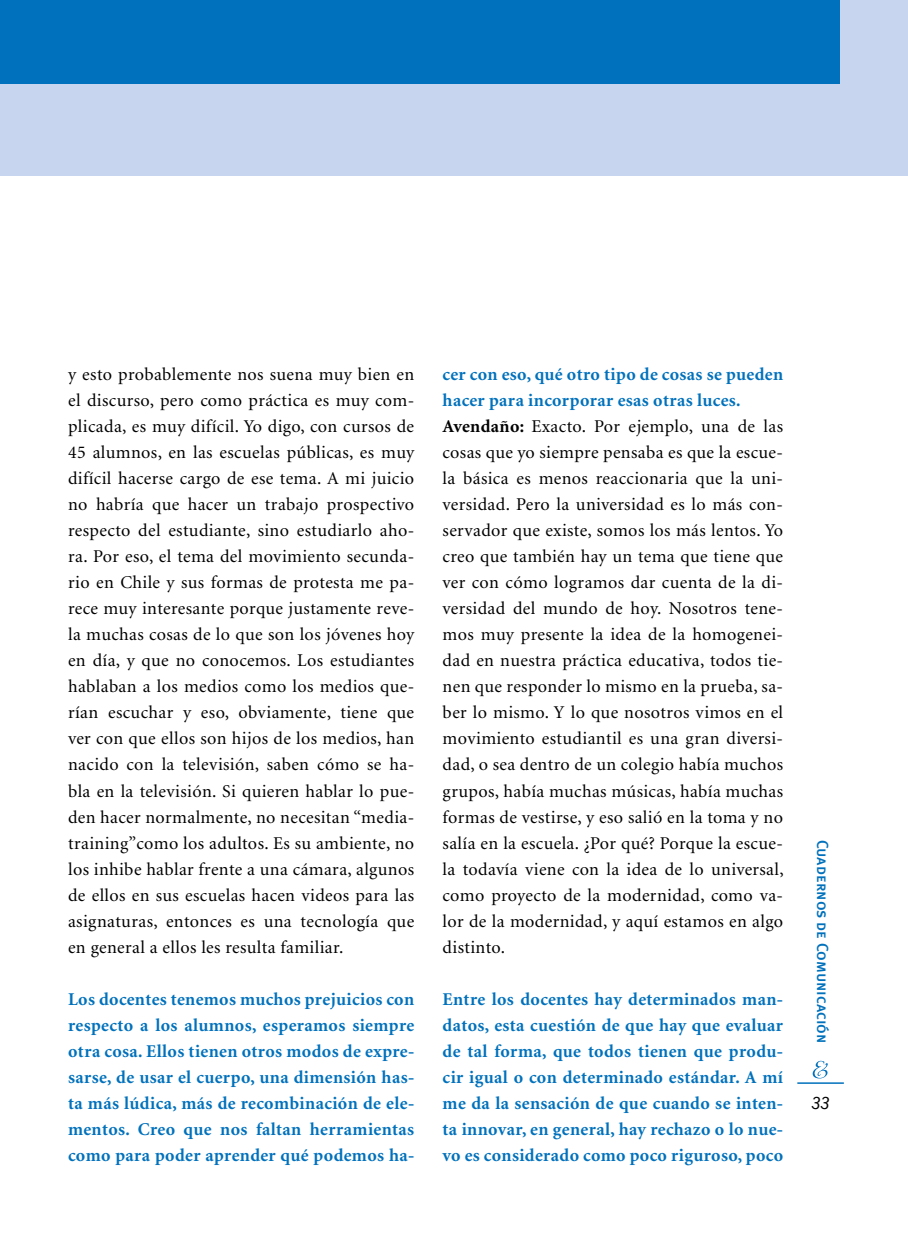
<style>
.page{position:relative;width:908px;height:1248px;background:#fff}
.page>*{position:absolute;margin:0;border:0;box-sizing:border-box;transform-origin:0 0}
.t1{font:18px/26px "Minion";letter-spacing:.02em;color:#000;text-align:justify}
.t2{font:700 18px/26px "Minion";letter-spacing:.02em;color:#0071bc;text-align:justify}
.t3{font:italic condensed 18px "Franklin Gothic";color:#000}
.t4{font:16px "Meta Plus Medium Caps";color:#0071bc}
.s1{font-weight:700;color:#0071bc}
.s2{font-weight:700}
</style>
<div class="page">
<svg style="left:812px;top:1060px;width:16px;height:18px"></svg>
<hr style="left:797px;top:1082px;width:46px;height:1px;background:#0071bc">
<div style="left:0;top:0;width:907px;height:176px;background:#c7d5ee"></div>
<div style="left:0;top:0;width:839px;height:84px;background:#0071bc"></div>
<p class="t1" style="left:68px;top:362px;width:347px">y esto probablemente nos suena muy bien en el discurso, pero como práctica es muy com&shy;plicada, es muy difícil. Yo digo, con cursos de 45 alumnos, en las escuelas públicas, es muy difícil hacerse cargo de ese tema. A mi juicio no habría que hacer un trabajo prospectivo respecto del estudiante, sino estudiarlo aho&shy;ra. Por eso, el tema del movimiento secunda&shy;rio en Chile y sus formas de protesta me pa&shy;rece muy interesante porque justamente reve&shy;la muchas cosas de lo que son los jóvenes hoy en día, y que no conocemos. Los estudiantes hablaban a los medios como los medios que&shy;rían escuchar y eso, obviamente, tiene que ver con que ellos son hijos de los medios, han nacido con la televisión, saben cómo se ha&shy;bla en la televisión. Si quieren hablar lo pue&shy;den hacer normalmente, no necesitan “media&shy;training”como los adultos. Es su ambiente, no los inhibe hablar frente a una cámara, algunos de ellos en sus escuelas hacen videos para las asignaturas, entonces es una tecnología que en general a ellos les resulta familiar.</p>
<p class="t2" style="left:68px;top:986px;width:347px">Los docentes tenemos muchos prejuicios con respecto a los alumnos, esperamos siempre otra cosa. Ellos tienen otros modos de expre&shy;sarse, de usar el cuerpo, una dimensión has&shy;ta más lúdica, más de recombinación de ele&shy;mentos. Creo que nos faltan herramientas como para poder aprender qué podemos ha-</p>
<p class="t1" style="left:442px;top:362px;width:342px;text-align:left"><span class="s1">cer con eso, qué otro tipo de cosas se pueden hacer para incorporar esas otras luces.<br></span><span class="s2">Avendaño:</span> Exacto. Por ejemplo, una de las cosas que yo siempre pensaba es que la escue&shy;la básica es menos reaccionaria que la uni&shy;versidad. Pero la universidad es lo más con&shy;servador que existe, somos los más lentos. Yo creo que también hay un tema que tiene que ver con cómo logramos dar cuenta de la di&shy;versidad del mundo de hoy. Nosotros tene&shy;mos muy presente la idea de la homogenei&shy;dad en nuestra práctica educativa, todos tie&shy;nen que responder lo mismo en la prueba, sa&shy;ber lo mismo. Y lo que nosotros vimos en el movimiento estudiantil es una gran diversi&shy;dad, o sea dentro de un colegio había muchos grupos, había muchas músicas, había muchas formas de vestirse, y eso salió en la toma y no salía en la escuela. ¿Por qué? Porque la escue&shy;la todavía viene con la idea de lo universal, como proyecto de la modernidad, como va&shy;lor de la modernidad, y aquí estamos en algo distinto.</p>
<p class="t2" style="left:442px;top:986px;width:342px">Entre los docentes hay determinados man&shy;datos, esta cuestión de que hay que evaluar de tal forma, que todos tienen que produ&shy;cir igual o con determinado estándar. A mí me da la sensación de que cuando se inten&shy;ta innovar, en general, hay rechazo o lo nue&shy;vo es considerado como poco riguroso, poco</p>
<p class="t4" style="left:831px;top:839px;width:205px;rotate:90deg">Cuadernos de Comunicación</p>
<p class="t3" style="left:811px;top:1092px;width:10px">33</p>
</div>
